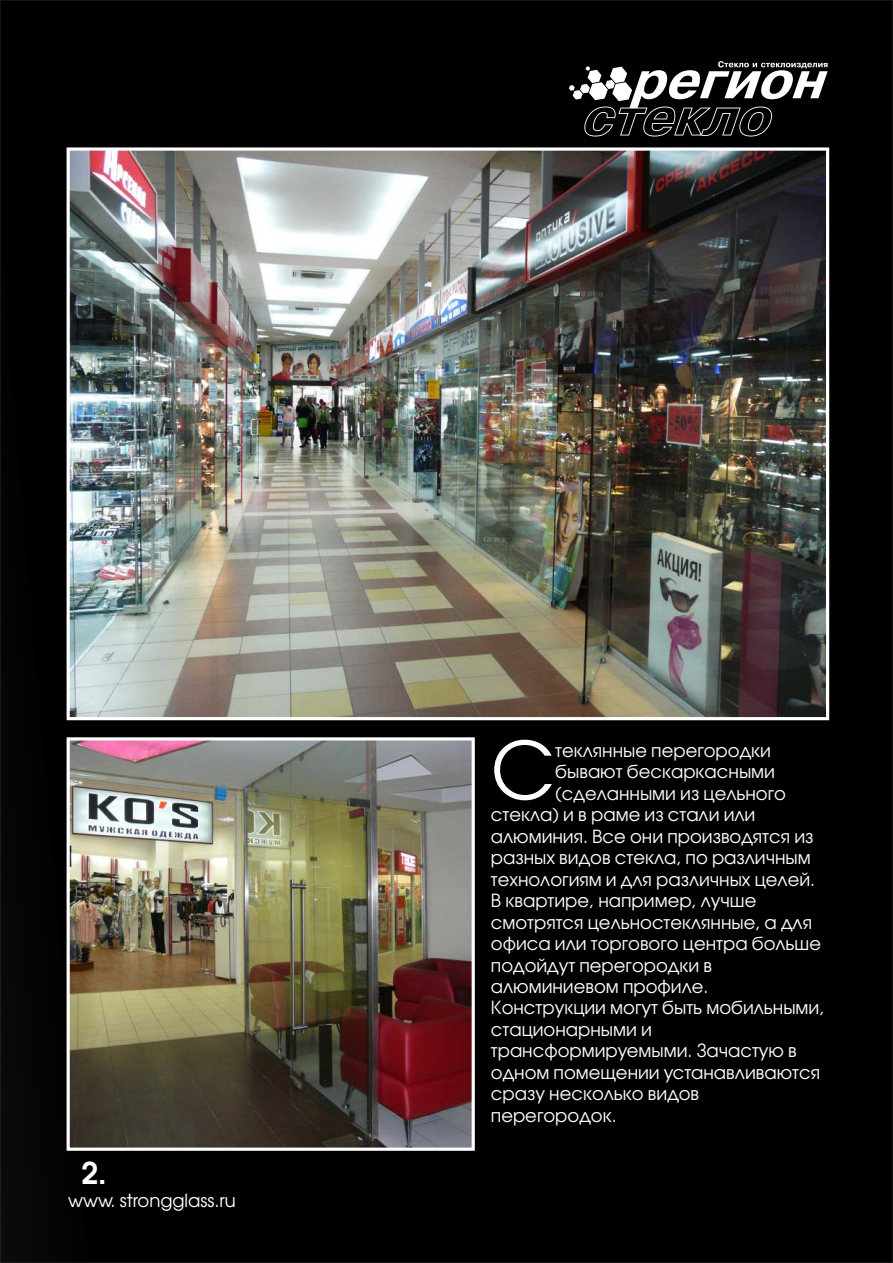
<style>
.page{position:relative;width:893px;height:1263px;background:#000}
.page>*{position:absolute;margin:0;border:0;box-sizing:border-box;transform-origin:0 0}
.t1{font:79.2px "Avant Garde CTT";color:#fff}
.t2{font:700 30px "Avant Garde CTT";color:#fff}
.t3{font:18px "Avant Garde CTT";color:#fff}
</style>
<div class="page">
<svg style="left:569px;top:61px;width:259px;height:75px"></svg>
<img style="left:71px;top:741px;width:400px;height:406px">
<img style="left:71px;top:151px;width:754px;height:565px">
<div style="left:67px;top:147px;width:762px;height:573px;border:3px solid #fff"></div>
<div style="left:67px;top:737px;width:408px;height:414px;border:3px solid #fff"></div>
<h2 class="t2" style="left:81px;top:1160px;width:27px">2.</h2>
<p class="t3" style="left:68px;top:1190px;width:169px">www. strongglass.ru</p>
<h1 class="t1" style="left:491px;top:724px;width:66px">С</h1>
<p class="t3" style="left:555px;top:739px;width:217px">теклянные перегородки</p>
<p class="t3" style="left:555px;top:761px;width:221px">бывают бескаркасными</p>
<p class="t3" style="left:555px;top:782px;width:232px">(сделанными из цельного</p>
<p class="t3" style="left:491px;top:804px;width:266px">стекла) и в раме из стали или</p>
<p class="t3" style="left:491px;top:825px;width:324px">алюминия. Все они производятся из</p>
<p class="t3" style="left:491px;top:847px;width:321px">разных видов стекла, по различным</p>
<p class="t3" style="left:491px;top:868px;width:326px">технологиям и для различных целей.</p>
<p class="t3" style="left:491px;top:890px;width:267px">В квартире, например, лучше</p>
<p class="t3" style="left:491px;top:911px;width:323px">смотрятся цельностеклянные, а для</p>
<p class="t3" style="left:491px;top:933px;width:332px">офиса или торгового центра больше</p>
<p class="t3" style="left:491px;top:954px;width:223px">подойдут перегородки в</p>
<p class="t3" style="left:491px;top:976px;width:219px">алюминиевом профиле.</p>
<p class="t3" style="left:491px;top:997px;width:335px">Конструкции могут быть мобильными,</p>
<p class="t3" style="left:491px;top:1019px;width:162px">стационарными и</p>
<p class="t3" style="left:491px;top:1040px;width:307px">трансформируемыми. Зачастую в</p>
<p class="t3" style="left:491px;top:1062px;width:331px">одном помещении устанавливаются</p>
<p class="t3" style="left:491px;top:1083px;width:210px">сразу несколько видов</p>
<p class="t3" style="left:491px;top:1105px;width:127px">перегородок.</p>
</div>
